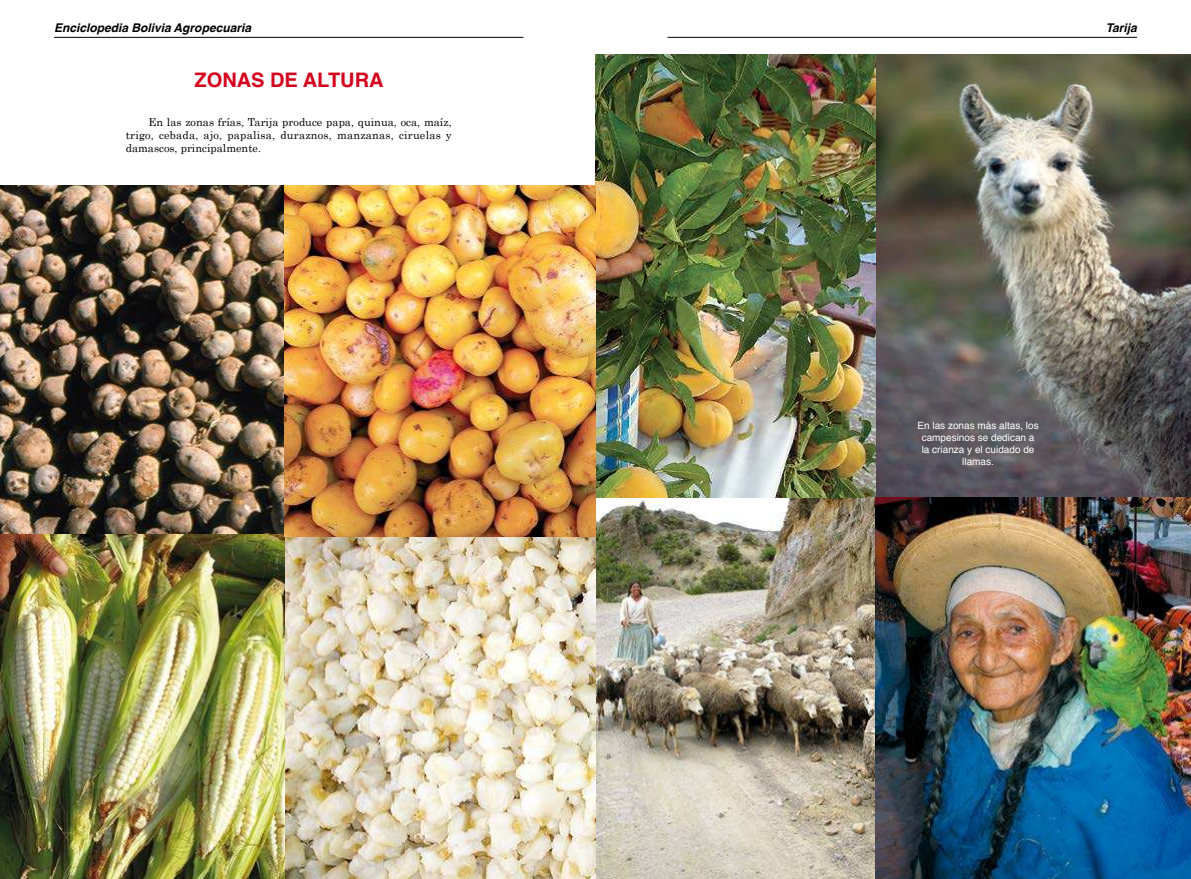
<style>
.page{position:relative;width:1191px;height:879px;background:#fff}
.page>*{position:absolute;margin:0;border:0;box-sizing:border-box;transform-origin:0 0}
.t1{font:700 20px "Helvetica";color:#d3011c}
.t2{font:italic 700 12px "Helvetica";color:#000}
.t3{font:11px/13.2px "Century";letter-spacing:.01em;color:#000;text-align:justify}
.t4{font:10px/12px "Helvetica";color:#fff;text-align:center}
</style>
<div class="page">
<hr style="left:54px;top:37px;width:469px;height:1px;background:#000">
<hr style="left:667px;top:37px;width:470px;height:1px;background:#000">
<img style="left:595px;top:497px;width:280px;height:382px">
<img style="left:595px;top:54px;width:280px;height:443px">
<img style="left:875px;top:54px;width:316px;height:825px">
<img style="left:0;top:185px;width:285px;height:350px">
<img style="left:0;top:535px;width:285px;height:344px">
<img style="left:285px;top:537px;width:310px;height:342px">
<img style="left:285px;top:185px;width:310px;height:352px">
<p class="t2" style="left:54px;top:23px;width:198px">Enciclopedia Bolivia Agropecuaria</p>
<p class="t2" style="left:1105px;top:23px;width:33px">Tarija</p>
<h1 class="t1" style="left:195px;top:69px;width:190px">ZONAS DE ALTURA</h1>
<p class="t3" style="left:126px;top:116px;width:328px;text-indent:23px">En las zonas frías, Tarija produce papa, quinua, oca, maíz, trigo, cebada, ajo, papalisa, duraznos, manzanas, ciruelas y damascos, principalmente.</p>
<p class="t4" style="left:917px;top:419px;width:123px">En las zonas más altas, los campesinos se dedican a la crianza y el cuidado de llamas.</p>
</div>
